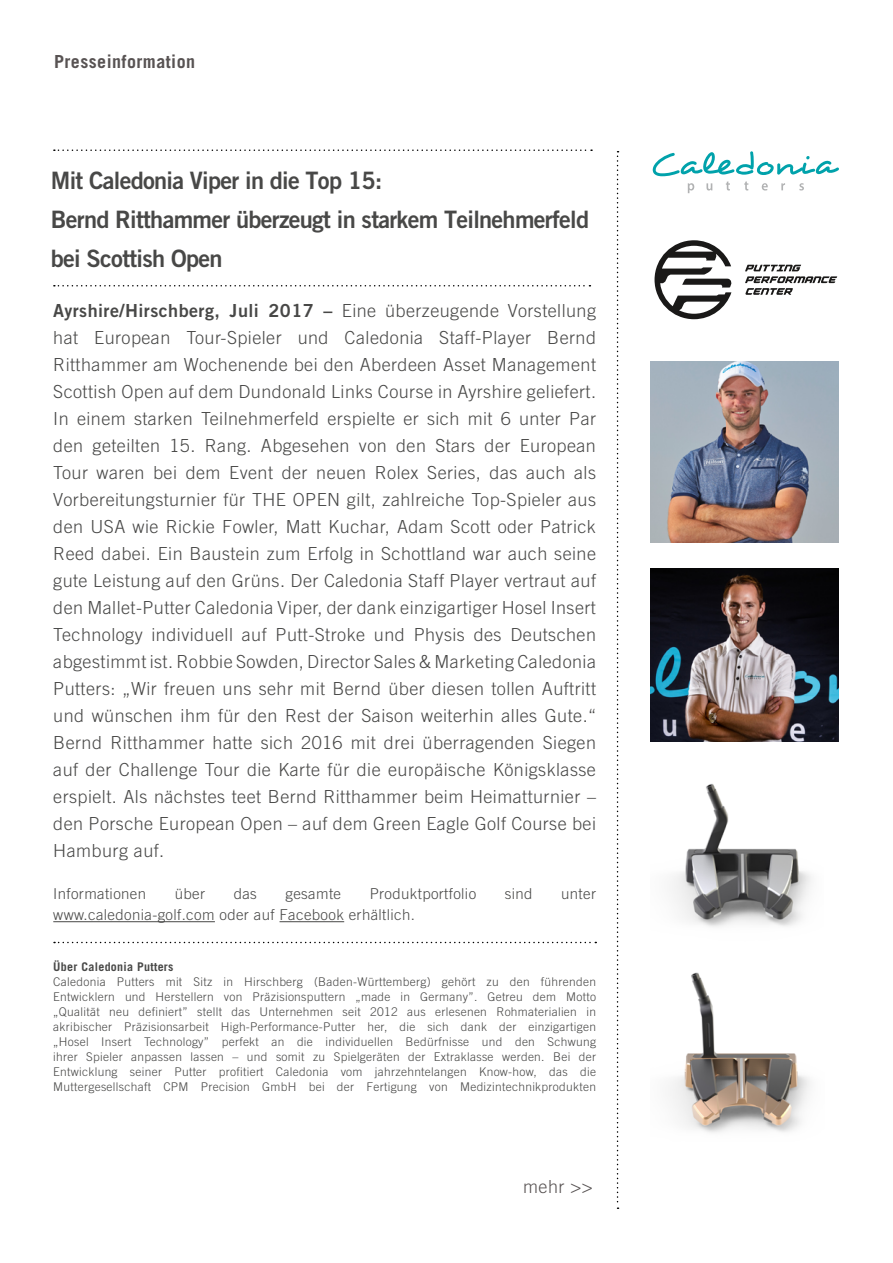
<style>
.page{position:relative;width:893px;height:1263px;background:#fff}
.page>*{position:absolute;margin:0;border:0;box-sizing:border-box;transform-origin:0 0}
.t1{font:24px/39px "Trade Gothic LT Bold Two";letter-spacing:-.03em;color:#484847}
.t2{font:300 18px/27px "Trade Gothic LT";letter-spacing:.025em;color:#484847;text-align:justify}
.t3{font:18px "Trade Gothic LT Bold Two";letter-spacing:.025em;color:#484847}
.t4{font:700 18px "Trade Gothic LT";letter-spacing:.025em;color:#585353}
.t5{font:300 18px "Trade Gothic LT";color:#585353}
.t6{font:300 15px "Trade Gothic LT";letter-spacing:.025em;color:#484847}
.t7{font:300 12px/15px "Trade Gothic LT";letter-spacing:.025em;color:#484847;text-align:justify}
.t8{font:700 12px "Trade Gothic LT";letter-spacing:.025em;color:#484847}
.s1{font-family:"Trade Gothic LT";font-weight:300}
</style>
<div class="page">
<hr style="left:53px;top:921px;width:162px;height:1px;background:#484847">
<hr style="left:280px;top:921px;width:64px;height:1px;background:#484847">
<svg style="left:653px;top:151px;width:186px;height:42px"></svg>
<svg style="left:54px;top:149px;width:538px;height:2px"></svg>
<svg style="left:617px;top:151px;width:1px;height:1058px"></svg>
<svg style="left:54px;top:285px;width:536px;height:1px"></svg>
<img style="left:651px;top:362px;width:188px;height:180px">
<img style="left:670px;top:972px;width:140px;height:161px">
<img style="left:672px;top:783px;width:139px;height:144px">
<svg style="left:54px;top:942px;width:542px;height:1px"></svg>
<svg style="left:745px;top:265px;width:92px;height:30px"></svg>
<svg style="left:654px;top:240px;width:77px;height:79px"></svg>
<img style="left:651px;top:568px;width:188px;height:174px">
<p class="t4" style="left:54px;top:50px;width:143px">Presseinformation</p>
<h1 class="t1" style="left:51px;top:160px;width:540px">Mit Caledonia Viper in die Top 15:<br>Bernd Ritthammer überzeugt in starkem Teilnehmerfeld bei Scottish Open</h1>
<p class="t3" style="left:53px;top:300px;width:544px">Ayrshire/Hirschberg, Juli 2017 – <span class="s1">Eine überzeugende Vorstellung</span></p>
<p class="t2" style="left:53px;top:324px;width:544px">hat European Tour-Spieler und Caledonia Staff-Player Bernd Ritthammer am Wochenende bei den Aberdeen Asset Management Scottish Open auf dem Dundonald Links Course in Ayrshire geliefert.<br>In einem starken Teilnehmerfeld erspielte er sich mit 6 unter Par den geteilten 15. Rang. Abgesehen von den Stars der European Tour waren bei dem Event der neuen Rolex Series, das auch als Vorbereitungsturnier für THE OPEN gilt, zahlreiche Top-Spieler aus den USA wie Rickie Fowler, Matt Kuchar, Adam Scott oder Patrick Reed dabei. Ein Baustein zum Erfolg in Schottland war auch seine gute Leistung auf den Grüns. Der Caledonia Staff Player vertraut auf den Mallet-Putter Caledonia Viper, der dank einzigartiger Hosel Insert Technology individuell auf Putt-Stroke und Physis des Deutschen abgestimmt ist. Robbie Sowden, Director Sales &amp; Marketing Caledonia Putters: „Wir freuen uns sehr mit Bernd über diesen tollen Auftritt und wünschen ihm für den Rest der Saison weiterhin alles Gute.“ Bernd Ritthammer hatte sich 2016 mit drei überragenden Siegen auf der Challenge Tour die Karte für die europäische Königsklasse erspielt. Als nächstes teet Bernd Ritthammer beim Heimatturnier – den Porsche European Open – auf dem Green Eagle Golf Course bei Hamburg auf.</p>
<p class="t6" style="left:53px;top:885px;width:94px">Informationen</p>
<p class="t6" style="left:175px;top:885px;width:32px">über</p>
<p class="t6" style="left:234px;top:885px;width:25px">das</p>
<p class="t6" style="left:286px;top:885px;width:57px">gesamte</p>
<p class="t6" style="left:370px;top:885px;width:108px">Produktportfolio</p>
<p class="t6" style="left:505px;top:885px;width:29px">sind</p>
<p class="t6" style="left:561px;top:885px;width:36px">unter</p>
<p class="t6" style="left:53px;top:906px;width:363px">www.caledonia-golf.com oder auf Facebook erhältlich.</p>
<p class="t8" style="left:53px;top:959px;width:122px">Über Caledonia Putters</p>
<p class="t7" style="left:53px;top:974px;width:544px">Caledonia Putters mit Sitz in Hirschberg (Baden-Württemberg) gehört zu den führenden Entwicklern und Herstellern von Präzisionsputtern „made in Germany”. Getreu dem Motto „Qualität neu definiert” stellt das Unternehmen seit 2012 aus erlesenen Rohmaterialien in akribischer Präzisionsarbeit High-Performance-Putter her, die sich dank der einzigartigen „Hosel Insert Technology” perfekt an die individuellen Bedürfnisse und den Schwung ihrer Spieler anpassen lassen – und somit zu Spielgeräten der Extraklasse werden. Bei der Entwicklung seiner Putter profitiert Caledonia vom jahrzehntelangen Know-how, das die Muttergesellschaft CPM Precision GmbH bei der Fertigung von Medizintechnikprodukten</p>
<p class="t5" style="left:523px;top:1176px;width:71px">mehr &gt;&gt;</p>
</div>
